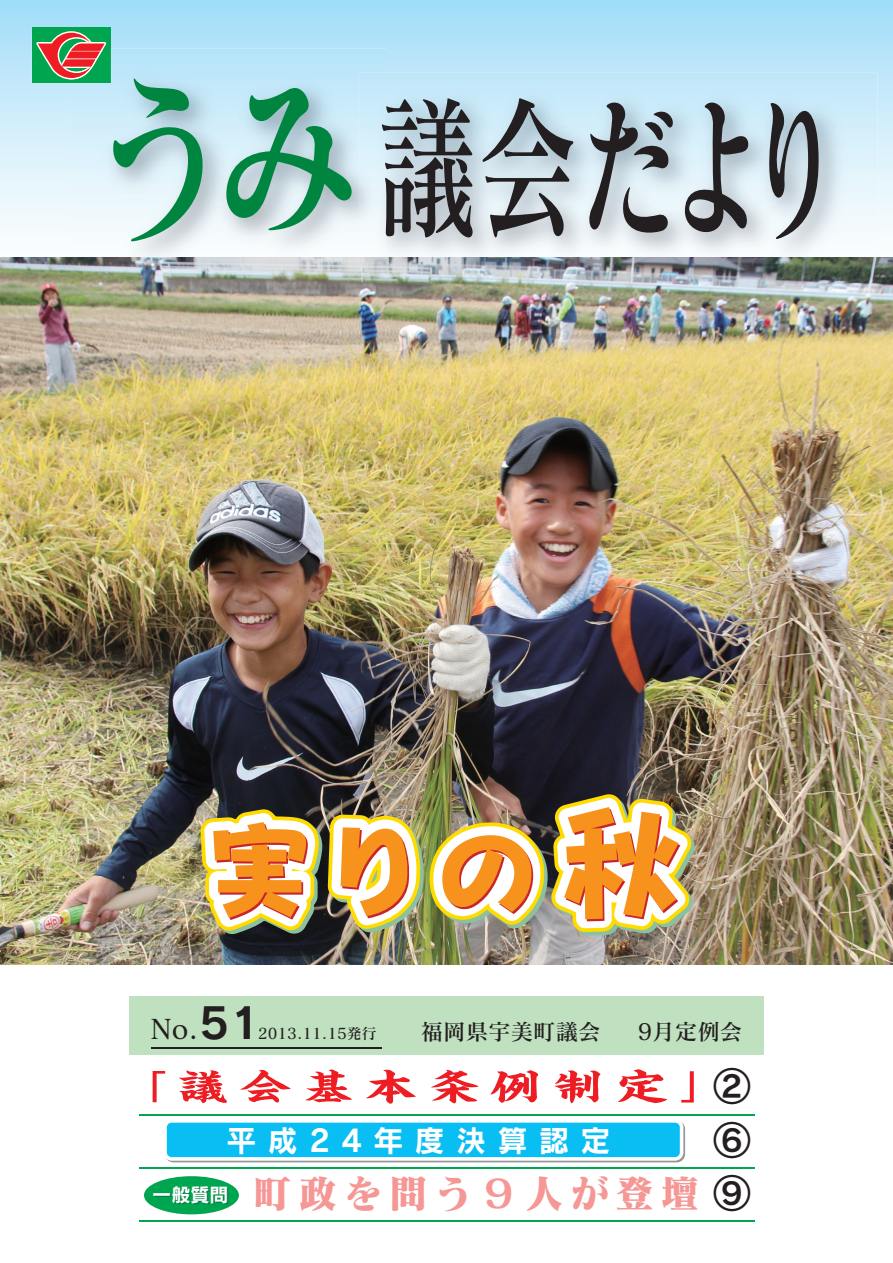
<style>
.page{position:relative;width:893px;height:1263px;background:#fff}
.page>*{position:absolute;margin:0;border:0;box-sizing:border-box;transform-origin:0 0}
.t1{font:157.5px "Matisse CID DB 83 pv RKSJ H";letter-spacing:-.07em;color:#231f20;scale:.64 1}
.t2{font:39px "Matisse CID EB 83 pv RKSJ H";letter-spacing:.16em;color:#f59795}
.t3{font:37.2px "Rodin CID B 83 pv RKSJ H";color:#231f20}
.t4{font:30px "Rodin CID B 83 pv RKSJ H";letter-spacing:.38em;color:#fff}
.t5{font:27.15px "Matisse CID DB 83 pv RKSJ H";color:#231f20}
.t6{font:22.5px "Matisse CID DB 83 pv RKSJ H";color:#231f20}
.t7{font:15px "Matisse CID DB 83 pv RKSJ H";color:#231f20}
.s1{font-size:184.5px;color:#008540}
.s2{font-family:"Rodin CID B 83 pv RKSJ H";font-size:42px}
.s3{font-family:"Rodin CID B 83 pv RKSJ H";font-size:19.05px;color:#007a43}
.s4{font-family:"Rodin CID B 83 pv RKSJ H";font-size:37.2px;color:#231f20}
</style>
<div class="page">
<svg style="left:166px;top:1122px;width:519px;height:40px;background:#29c3f0"></svg>
<svg style="left:0;top:0;width:893px;height:232px;background:#b5e4f9"></svg>
<div style="left:129px;top:996px;width:635px;height:59px;background:#c0e1c0"></div>
<div style="left:32px;top:28px;width:79px;height:55px;background:#00a54f"></div>
<svg style="left:36px;top:31px;width:70px;height:49px"></svg>
<hr style="left:139px;top:1220px;width:615px;height:1px;background:#00a54f">
<hr style="left:139px;top:1167px;width:615px;height:1px;background:#00a54f">
<hr style="left:139px;top:1114px;width:615px;height:1px;background:#00a54f">
<svg style="left:153px;top:1071px;width:12px;height:31px"></svg>
<svg style="left:179px;top:1070px;width:48px;height:33px"></svg>
<svg style="left:240px;top:1070px;width:50px;height:32px"></svg>
<svg style="left:305px;top:1069px;width:47px;height:33px"></svg>
<svg style="left:366px;top:1070px;width:50px;height:34px"></svg>
<svg style="left:431px;top:1070px;width:47px;height:33px"></svg>
<svg style="left:490px;top:1070px;width:48px;height:33px"></svg>
<svg style="left:555px;top:1070px;width:45px;height:33px"></svg>
<svg style="left:618px;top:1069px;width:49px;height:34px"></svg>
<svg style="left:681px;top:1071px;width:13px;height:31px"></svg>
<div style="left:144px;top:1176px;width:95px;height:38px;background:#00a54f;border-radius:50%"></div>
<hr style="left:151px;top:1047px;width:231px;height:1px;background:#231f20">
<img style="left:386px;top:72px;width:491px;height:184px">
<img style="left:386px;top:98px;width:87px;height:139px">
<img style="left:70px;top:49px;width:316px;height:208px">
<img style="left:70px;top:49px;width:41px;height:34px">
<img style="left:70px;top:68px;width:22px;height:12px">
<img style="left:91px;top:60px;width:6px;height:8px">
<img style="left:70px;top:49px;width:32px;height:11px">
<img style="left:70px;top:67px;width:21px;height:11px">
<img style="left:70px;top:59px;width:25px;height:8px">
<img style="left:70px;top:52px;width:30px;height:6px">
<img style="left:382px;top:124px;width:4px;height:99px">
<img style="left:0;top:257px;width:893px;height:707px">
<img style="left:200px;top:808px;width:122px;height:127px">
<img style="left:328px;top:814px;width:96px;height:119px">
<img style="left:430px;top:793px;width:265px;height:142px">
<p class="t1" style="left:87px;top:107px;width:1183px"><span class="s1">うみ</span>議会だより</p>
<p class="t5" style="left:151px;top:1019px;width:110px">No.<span class="s2">51</span></p>
<p class="t7" style="left:258px;top:1028px;width:120px">2013.11.15発行</p>
<p class="t6" style="left:421px;top:1023px;width:181px">福岡県宇美町議会</p>
<p class="t6" style="left:638px;top:1023px;width:106px">9月定例会</p>
<p class="t3" style="left:713px;top:1072px;width:39px">②</p>
<p class="t3" style="left:713px;top:1126px;width:39px">⑥</p>
<p class="t2" style="left:153px;top:1179px;width:599px"><span class="s3">一般質問</span> 町政を問う９人が登壇 <span class="s4">⑨</span></p>
<p class="t4" style="left:226px;top:1129px;width:386px">平成24年度決算認定</p>
</div>
